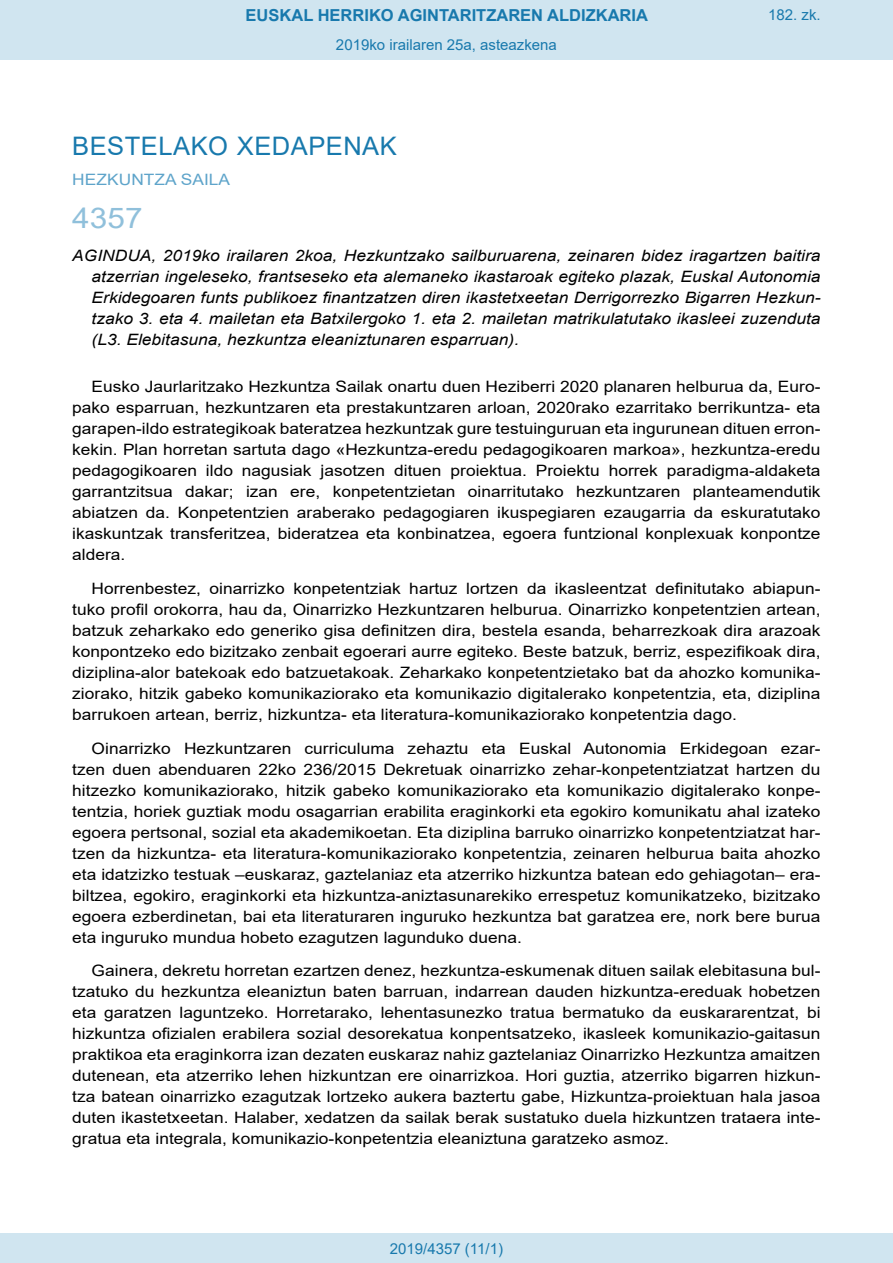
<style>
.page{position:relative;width:893px;height:1263px;background:#fff}
.page>*{position:absolute;margin:0;border:0;box-sizing:border-box;transform-origin:0 0}
.BOPVOrden{font:28.5px "Arial";color:#90c0db;scale:1.11 1}
.BOPVSeccion{font:25.5px "Arial";letter-spacing:.02em;color:#1879ad}
.t1{font:700 16.5px "Arial";color:#1879ad}
.BOPVDetalle{font:15.6px/21px "Arial";color:#000;text-align:justify;scale:1.11 1}
.BOPVTitulo{font:italic 15.6px/21px "Arial";color:#000;text-align:justify;scale:1.11 1}
.BOPVOrganismo{font:15.6px "Arial";letter-spacing:.005em;color:#5ea4ca;scale:1.11 1}
.Paginacion_Centro{font:15px "Arial";color:#1879ad}
</style>
<div class="page">
<div style="left:0;top:0;width:893px;height:60px;background:#d0e5f0"></div>
<div style="left:0;top:1233px;width:893px;height:30px;background:#d0e5f0"></div>
<p class="t1" style="left:246px;top:3px;width:404px">EUSKAL HERRIKO AGINTARITZAREN ALDIZKARIA</p>
<p class="Paginacion_Centro" style="left:336px;top:35px;width:222px">2019ko irailaren 25a, asteazkena</p>
<p class="Paginacion_Centro" style="left:768px;top:5px;width:54px">182. zk.</p>
<p class="BOPVSeccion" style="left:72px;top:128px;width:326px">BESTELAKO XEDAPENAK</p>
<p class="BOPVOrganismo" style="left:72px;top:169px;width:144px">HEZKUNTZA SAILA</p>
<p class="BOPVOrden" style="left:72px;top:198px;width:65px">4357</p>
<p class="BOPVTitulo" style="left:92px;top:246px;width:658px;text-indent:-19px">AGINDUA, 2019ko irailaren 2koa, Hezkuntzako sailburuarena, zeinaren bidez iragartzen baitira atzerrian ingeleseko, frantseseko eta alemaneko ikastaroak egiteko plazak, Euskal Autonomia Erkidegoaren funts publikoez finantzatzen diren ikastetxeetan Derrigorrezko Bigarren Hezkun&shy;tzako 3. eta 4. mailetan eta Batxilergoko 1. eta 2. mailetan matrikulatutako ikasleei zuzenduta (L3. Elebitasuna, hezkuntza eleaniztunaren esparruan).</p>
<p class="BOPVDetalle" style="left:72px;top:376px;width:676px;text-indent:19px">Eusko Jaurlaritzako Hezkuntza Sailak onartu duen Heziberri 2020 planaren helburua da, Euro&shy;pako esparruan, hezkuntzaren eta prestakuntzaren arloan, 2020rako ezarritako berrikuntza- eta garapen-ildo estrategikoak bateratzea hezkuntzak gure testuinguruan eta ingurunean dituen erron&shy;kekin. Plan horretan sartuta dago «Hezkuntza-eredu pedagogikoaren markoa», hezkuntza-eredu pedagogikoaren ildo nagusiak jasotzen dituen proiektua. Proiektu horrek paradigma-aldaketa garrantzitsua dakar; izan ere, konpetentzietan oinarritutako hezkuntzaren planteamendutik abiatzen da. Konpetentzien araberako pedagogiaren ikuspegiaren ezaugarria da eskuratutako ikaskuntzak transferitzea, bideratzea eta konbinatzea, egoera funtzional konplexuak konpontze aldera.</p>
<p class="BOPVDetalle" style="left:72px;top:578px;width:676px;text-indent:19px">Horrenbestez, oinarrizko konpetentziak hartuz lortzen da ikasleentzat definitutako abiapun&shy;tuko profil orokorra, hau da, Oinarrizko Hezkuntzaren helburua. Oinarrizko konpetentzien artean, batzuk zeharkako edo generiko gisa definitzen dira, bestela esanda, beharrezkoak dira arazoak konpontzeko edo bizitzako zenbait egoerari aurre egiteko. Beste batzuk, berriz, espezifikoak dira, diziplina-alor batekoak edo batzuetakoak. Zeharkako konpetentzietako bat da ahozko komunika&shy;ziorako, hitzik gabeko komunikaziorako eta komunikazio digitalerako konpetentzia, eta, diziplina barrukoen artean, berriz, hizkuntza- eta literatura-komunikaziorako konpetentzia dago.</p>
<p class="BOPVDetalle" style="left:72px;top:737px;width:676px;text-indent:19px">Oinarrizko Hezkuntzaren curriculuma zehaztu eta Euskal Autonomia Erkidegoan ezar&shy;tzen duen abenduaren 22ko 236/2015 Dekretuak oinarrizko zehar-konpetentziatzat hartzen du hitzezko komunikaziorako, hitzik gabeko komunikaziorako eta komunikazio digitalerako konpe&shy;tentzia, horiek guztiak modu osagarrian erabilita eraginkorki eta egokiro komunikatu ahal izateko egoera pertsonal, sozial eta akademikoetan. Eta diziplina barruko oinarrizko konpetentziatzat har&shy;tzen da hizkuntza- eta literatura-komunikaziorako konpetentzia, zeinaren helburua baita ahozko eta idatzizko testuak –euskaraz, gaztelaniaz eta atzerriko hizkuntza batean edo gehiagotan– era&shy;biltzea, egokiro, eraginkorki eta hizkuntza-aniztasunarekiko errespetuz komunikatzeko, bizitzako egoera ezberdinetan, bai eta literaturaren inguruko hezkuntza bat garatzea ere, nork bere burua eta inguruko mundua hobeto ezagutzen lagunduko duena.</p>
<p class="BOPVDetalle" style="left:72px;top:960px;width:676px;text-indent:19px">Gainera, dekretu horretan ezartzen denez, hezkuntza-eskumenak dituen sailak elebitasuna bul&shy;tzatuko du hezkuntza eleaniztun baten barruan, indarrean dauden hizkuntza-ereduak hobetzen eta garatzen laguntzeko. Horretarako, lehentasunezko tratua bermatuko da euskararentzat, bi hizkuntza ofizialen erabilera sozial desorekatua konpentsatzeko, ikasleek komunikazio-gaitasun praktikoa eta eraginkorra izan dezaten euskaraz nahiz gaztelaniaz Oinarrizko Hezkuntza amaitzen dutenean, eta atzerriko lehen hizkuntzan ere oinarrizkoa. Hori guztia, atzerriko bigarren hizkun&shy;tza batean oinarrizko ezagutzak lortzeko aukera baztertu gabe, Hizkuntza-proiektuan hala jasoa duten ikastetxeetan. Halaber, xedatzen da sailak berak sustatuko duela hizkuntzen trataera inte&shy;gratua eta integrala, komunikazio-konpetentzia eleaniztuna garatzeko asmoz.</p>
<p class="Paginacion_Centro" style="left:390px;top:1238px;width:115px">2019/4357 (11/1)</p>
</div>
